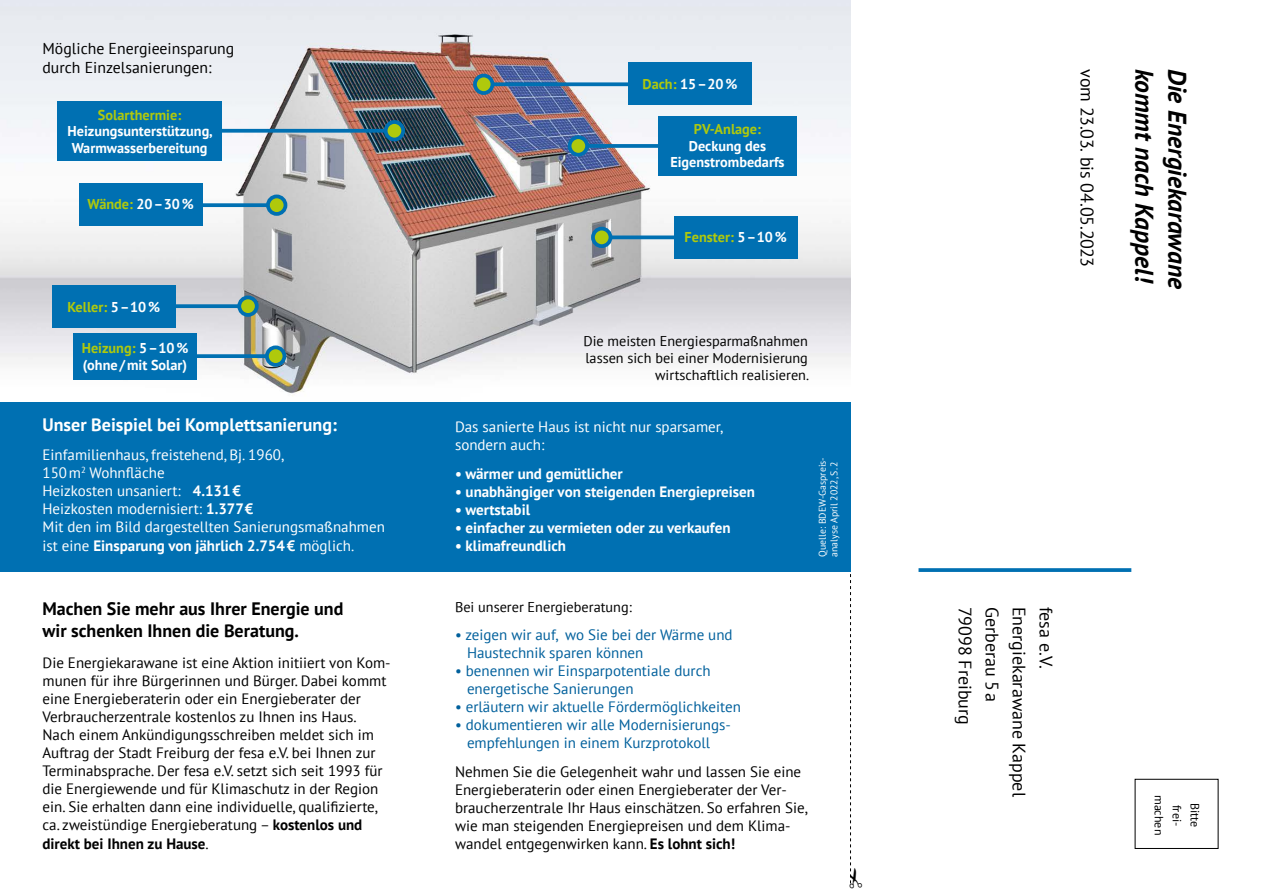
<style>
.page{position:relative;width:1263px;height:893px;background:#fff}
.page>*{position:absolute;margin:0;border:0;box-sizing:border-box;transform-origin:0 0}
.t1{font:italic 700 25.5px "PT Sans";letter-spacing:-.005em;color:#000}
.t2{font:700 18px/21.6px "PT Sans";color:#000}
.t3{font:18px "PT Sans";color:#000}
.t4{font:700 18px "PT Sans";color:#fff}
.t5{font:18px "PT Sans";letter-spacing:-.02em;color:#000}
.t6{font:15.75px/18.9px "PT Sans";color:#000}
.t7{font:15px/18.1px "PT Sans";color:#000}
.t8{font:15px/18.1px "PT Sans";color:#fff}
.t9{font:15px/18px "PT Sans";color:#00609c}
.t10{font:700 15px "PT Sans";color:#fff}
.t11{font:14.25px/17.1px "PT Sans";color:#000;text-align:right}
.t12{font:700 14.25px/16.5px "PT Sans";color:#fff}
.t13{font:700 14.25px "PT Sans";color:#afc90c}
.t14{font:12px "PT Sans";color:#000}
.t15{font:9.75px/11.7px "PT Sans";color:#fff}
.s1{color:#fff}
.s2{color:#afc90c}
.s3{font-weight:700}
</style>
<div class="page">
<img style="left:0;top:0;width:850px;height:403px">
<div style="left:0;top:403px;width:850px;height:169px;background:#0070b2"></div>
<svg style="left:222px;top:129px;width:162px;height:4px"></svg>
<div style="left:386px;top:122px;width:17px;height:18px;background:#afc90c;border-radius:50%"></div>
<div style="left:384px;top:120px;width:21px;height:21px;border:4px solid #0070b2;border-radius:50%"></div>
<svg style="left:202px;top:203px;width:64px;height:4px"></svg>
<div style="left:268px;top:196px;width:17px;height:18px;background:#afc90c;border-radius:50%"></div>
<div style="left:266px;top:195px;width:21px;height:21px;border:4px solid #0070b2;border-radius:50%"></div>
<svg style="left:175px;top:304px;width:62px;height:4px"></svg>
<div style="left:239px;top:297px;width:18px;height:18px;background:#afc90c;border-radius:50%"></div>
<div style="left:237px;top:296px;width:22px;height:21px;border:4px solid #0070b2;border-radius:50%"></div>
<svg style="left:197px;top:354px;width:68px;height:4px"></svg>
<div style="left:267px;top:347px;width:17px;height:18px;background:#afc90c;border-radius:50%"></div>
<div style="left:265px;top:345px;width:21px;height:22px;border:4px solid #0070b2;border-radius:50%"></div>
<svg style="left:494px;top:82px;width:134px;height:4px"></svg>
<div style="left:475px;top:76px;width:17px;height:17px;background:#afc90c;border-radius:50%"></div>
<div style="left:473px;top:74px;width:21px;height:21px;border:4px solid #0070b2;border-radius:50%"></div>
<svg style="left:589px;top:144px;width:69px;height:4px"></svg>
<div style="left:570px;top:137px;width:17px;height:18px;background:#afc90c;border-radius:50%"></div>
<div style="left:568px;top:135px;width:21px;height:22px;border:4px solid #0070b2;border-radius:50%"></div>
<svg style="left:612px;top:235px;width:62px;height:4px"></svg>
<div style="left:593px;top:229px;width:17px;height:17px;background:#afc90c;border-radius:50%"></div>
<div style="left:591px;top:227px;width:21px;height:21px;border:4px solid #0070b2;border-radius:50%"></div>
<div style="left:628px;top:63px;width:124px;height:42px;background:#0070b2"></div>
<div style="left:658px;top:116px;width:139px;height:59px;background:#0070b2"></div>
<div style="left:674px;top:216px;width:123px;height:42px;background:#0070b2"></div>
<div style="left:73px;top:333px;width:124px;height:46px;background:#0070b2"></div>
<div style="left:52px;top:285px;width:123px;height:42px;background:#0070b2"></div>
<div style="left:79px;top:183px;width:123px;height:42px;background:#0070b2"></div>
<div style="left:57px;top:101px;width:165px;height:60px;background:#0070b2"></div>
<svg style="left:918px;top:568px;width:213px;height:4px"></svg>
<div style="left:1135px;top:779px;width:83px;height:70px;border:1px solid #000"></div>
<svg style="left:850px;top:574px;width:1px;height:310px"></svg>
<p class="t6" style="left:43px;top:39px;width:193px">Mögliche Energieeinsparung durch Einzelsanierungen:</p>
<p class="t13" style="left:98px;top:105px;width:85px">Solarthermie:</p>
<p class="t12" style="left:68px;top:123px;width:147px">Heizungsunterstützung,<br>Warmwasserbereitung</p>
<p class="t13" style="left:87px;top:195px;width:108px">Wände: <span class="s1">20–30%</span></p>
<p class="t13" style="left:67px;top:297px;width:94px">Keller: <span class="s1">5–10%</span></p>
<p class="t12" style="left:82px;top:340px;width:108px"><span class="s2">Heizung:</span> 5–10% (ohne/mit Solar)</p>
<p class="t4" style="left:43px;top:413px;width:296px">Unser Beispiel bei Komplettsanierung:</p>
<p class="t8" style="left:43px;top:445px;width:344px">Einfamilienhaus, freistehend, Bj. 1960,<br>150m<sup>2</sup> Wohnfläche<br>Heizkosten unsaniert: <span class="s3">4.131€<br></span>Heizkosten modernisiert: <span class="s3">1.377€<br></span>Mit den im Bild dargestellten Sanierungsmaßnahmen ist eine <span class="s3">Einsparung von jährlich 2.754€</span> möglich.</p>
<p class="t2" style="left:43px;top:598px;width:302px">Machen Sie mehr aus Ihrer Energie und wir schenken Ihnen die Beratung.</p>
<p class="t7" style="left:43px;top:653px;width:350px">Die Energiekarawane ist eine Aktion initiiert von Kom&shy;munen für ihre Bürgerinnen und Bürger. Dabei kommt eine Energieberaterin oder ein Energieberater der Verbraucherzentrale kostenlos zu Ihnen ins Haus.<br>Nach einem Ankündigungsschreiben meldet sich im Auftrag der Stadt Freiburg der fesa e.V. bei Ihnen zur Terminabsprache. Der fesa e.V. setzt sich seit 1993 für die Energiewende und für Klimaschutz in der Region ein. Sie erhalten dann eine individuelle, qualifizierte, ca. zweistündige Energieberatung – <span class="s3">kostenlos und direkt bei Ihnen zu Hause</span>.</p>
<p class="t12" style="left:642px;top:76px;width:96px"><span class="s2">Dach:</span> 15–20%</p>
<p class="t13" style="left:694px;top:120px;width:68px">PV-Anlage:</p>
<p class="t12" style="left:670px;top:137px;width:116px;text-align:center">Deckung des<br>Eigenstrombedarfs</p>
<p class="t13" style="left:685px;top:228px;width:104px">Fenster: <span class="s1">5–10%</span></p>
<p class="t11" style="left:583px;top:332px;width:227px">Die meisten Energiesparmaßnahmen lassen sich bei einer Modernisierung wirtschaftlich realisieren.</p>
<p class="t8" style="left:455px;top:418px;width:269px">Das sanierte Haus ist nicht nur sparsamer, sondern auch:</p>
<p class="t10" style="left:455px;top:463px;width:169px">• wärmer und gemütlicher</p>
<p class="t10" style="left:455px;top:481px;width:302px">• unabhängiger von steigenden Energiepreisen</p>
<p class="t10" style="left:455px;top:499px;width:77px">• wertstabil</p>
<p class="t10" style="left:455px;top:517px;width:277px">• einfacher zu vermieten oder zu verkaufen</p>
<p class="t10" style="left:455px;top:535px;width:113px">• klimafreundlich</p>
<p class="t15" style="left:816px;top:557px;width:101px;rotate:-90deg">Quelle: BDEW-Gaspreis&shy;analyse April 2022, S. 2</p>
<p class="t11" style="left:455px;top:598px;width:178px">Bei unserer Energieberatung:</p>
<p class="t9" style="left:467px;top:625px;width:267px;text-indent:-12px">• zeigen wir auf, wo Sie bei der Wärme und<br>Haustechnik sparen können</p>
<p class="t9" style="left:467px;top:661px;width:245px;text-indent:-12px">• benennen wir Einsparpotentiale durch energetische Sanierungen</p>
<p class="t9" style="left:455px;top:697px;width:287px">• erläutern wir aktuelle Fördermöglichkeiten</p>
<p class="t9" style="left:455px;top:715px;width:277px;text-align:center">• dokumentieren wir alle Modernisierungs&shy;empfehlungen in einem Kurzprotokoll</p>
<p class="t7" style="left:455px;top:762px;width:354px">Nehmen Sie die Gelegenheit wahr und lassen Sie eine Energieberaterin oder einen Energieberater der Ver&shy;braucherzentrale Ihr Haus einschätzen. So erfahren Sie, wie man steigenden Energiepreisen und dem Klima&shy;wandel entgegenwirken kann. <span class="s3">Es lohnt sich!</span></p>
<p class="t5" style="left:1099px;top:69px;width:200px;rotate:90deg">vom 23.03. bis 04.05.2023</p>
<h1 class="t1" style="left:1161px;top:69px;width:216px;rotate:90deg">kommt nach Kappel!</h1>
<h1 class="t1" style="left:1194px;top:69px;width:221px;rotate:90deg">Die Energiekarawane</h1>
<p class="t3" style="left:977px;top:606px;width:120px;rotate:90deg">79098 Freiburg</p>
<p class="t3" style="left:1004px;top:606px;width:97px;rotate:90deg">Gerberau 5a</p>
<p class="t3" style="left:1031px;top:606px;width:192px;rotate:90deg">Energiekarawane Kappel</p>
<p class="t3" style="left:1058px;top:606px;width:64px;rotate:90deg">fesa e.V.</p>
<p class="t14" style="left:1167px;top:795px;width:42px;rotate:90deg">machen</p>
<p class="t14" style="left:1185px;top:805px;width:23px;rotate:90deg">frei-</p>
<p class="t14" style="left:1203px;top:803px;width:26px;rotate:90deg">Bitte</p>
</div>
